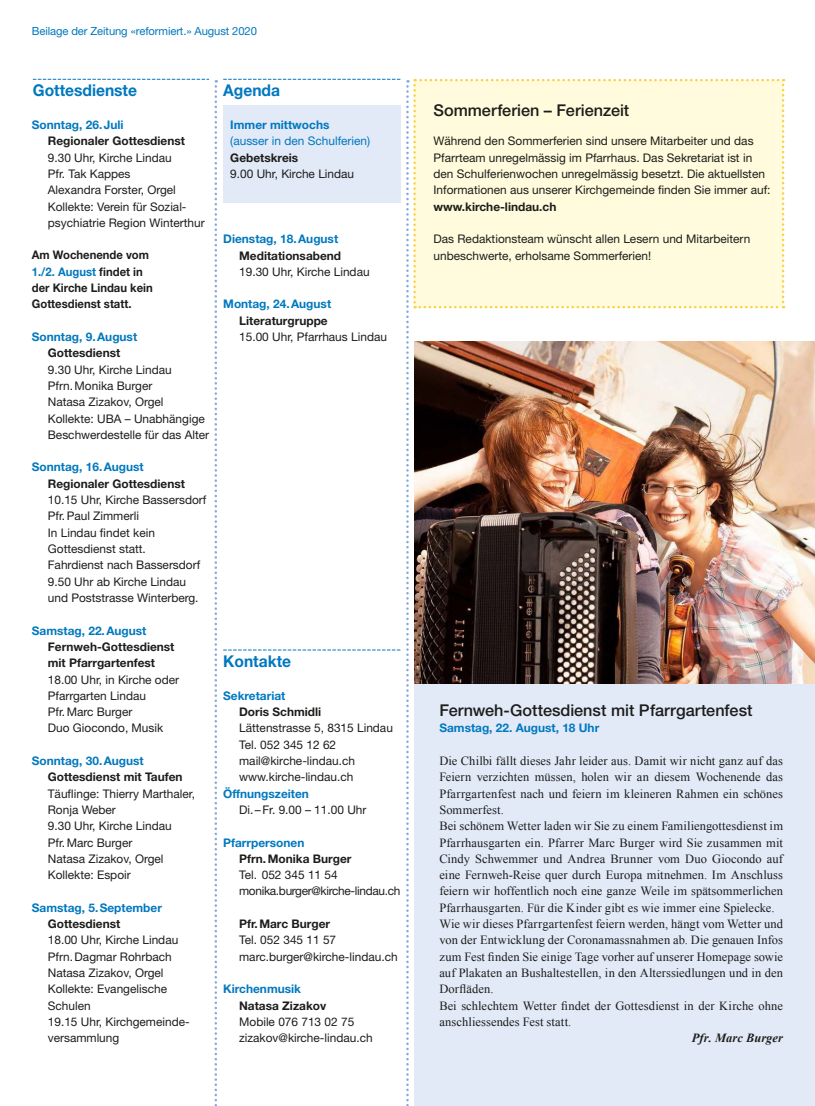
<style>
.page{position:relative;width:815px;height:1106px;background:#fff}
.page>*{position:absolute;margin:0;border:0;box-sizing:border-box;transform-origin:0 0}
.t1{font:500 16.25px "Helvetica Neue LT Pro";color:#1d1d1b}
.t2{font:700 16.25px "Helvetica Neue LT Pro";color:#0078bf;scale:.96 1}
.t3{font:12.5px/16.2px "Times New Roman";letter-spacing:.005em;color:#1d1d1b}
.t4{font:italic 700 12.5px "Times New Roman";letter-spacing:.005em;color:#1d1d1b}
.t5{font:11.88px/16.2px "Helvetica Neue LT Pro";color:#1d1d1b}
.t6{font:700 11.88px/16.2px "Helvetica Neue LT Pro";color:#1d1d1b}
.t7{font:700 11.88px "Helvetica Neue LT Pro";color:#0078bf}
.t8{font:700 11.88px/16.2px "Helvetica Neue LT Pro";color:#1d1d1b;scale:.95 1}
.t9{font:11.88px/16.2px "Helvetica Neue LT Pro";letter-spacing:-.025em;color:#1d1d1b}
.t10{font:11.88px "Helvetica Neue LT Pro";color:#0078bf}
.t11{font:11.25px "Helvetica Neue LT Pro";letter-spacing:-.01em;color:#0078bf}
.s1{color:#0078bf}
</style>
<div class="page">
<div style="left:415px;top:634px;width:400px;height:472px;background:#e2e9f7"></div>
<div style="left:223px;top:105px;width:177px;height:98px;background:#e2e9f7"></div>
<svg style="left:223px;top:79px;width:177px;height:1px"></svg>
<svg style="left:33px;top:79px;width:176px;height:1px"></svg>
<svg style="left:223px;top:649px;width:177px;height:1px"></svg>
<svg style="left:215px;top:80px;width:2px;height:1026px"></svg>
<img style="left:784px;top:341px;width:31px;height:342px">
<img style="left:406px;top:79px;width:378px;height:1027px">
<p class="t11" style="left:32px;top:24px;width:227px">Beilage der Zeitung «reformiert.» August 2020</p>
<h1 class="t2" style="left:33px;top:80px;width:110px">Gottesdienste</h1>
<h1 class="t2" style="left:223px;top:80px;width:61px">Agenda</h1>
<p class="t7" style="left:32px;top:117px;width:93px">Sonntag, 26.Juli</p>
<p class="t6" style="left:48px;top:133px;width:139px">Regionaler Gottesdienst</p>
<p class="t5" style="left:48px;top:149px;width:158px">9.30 Uhr, Kirche Lindau<br>Pfr. Tak Kappes<br>Alexandra Forster, Orgel<br>Kollekte: Verein für Sozial&shy;psychiatrie Region Winterthur</p>
<p class="t8" style="left:32px;top:247px;width:129px">Am Wochenende vom<br><span class="s1">1./2. August</span> findet in der Kirche Lindau kein<br>Gottesdienst statt.</p>
<p class="t7" style="left:32px;top:329px;width:107px">Sonntag, 9.August</p>
<p class="t6" style="left:48px;top:344px;width:74px">Gottesdienst</p>
<p class="t5" style="left:48px;top:361px;width:163px">9.30 Uhr, Kirche Lindau<br>Pfrn.Monika Burger<br>Natasa Zizakov, Orgel<br>Kollekte: UBA – Unabhängige<br>Beschwerdestelle für das Alter</p>
<p class="t7" style="left:32px;top:460px;width:113px">Sonntag, 16.August</p>
<p class="t6" style="left:48px;top:475px;width:139px">Regionaler Gottesdienst</p>
<p class="t5" style="left:48px;top:491px;width:160px">10.15 Uhr, Kirche Bassersdorf<br>Pfr.Paul Zimmerli<br>In Lindau findet kein<br>Gottesdienst statt.<br>Fahrdienst nach Bassersdorf<br>9.50 Uhr ab Kirche Lindau und Poststrasse Winterberg.</p>
<p class="t7" style="left:32px;top:623px;width:116px">Samstag, 22.August</p>
<p class="t6" style="left:48px;top:638px;width:128px">Fernweh-Gottesdienst mit Pfarrgartenfest</p>
<p class="t5" style="left:48px;top:671px;width:133px">18.00 Uhr, in Kirche oder<br>Pfarrgarten Lindau<br>Pfr.Marc Burger<br>Duo Giocondo, Musik</p>
<p class="t7" style="left:32px;top:753px;width:113px">Sonntag, 30.August</p>
<p class="t6" style="left:48px;top:768px;width:136px">Gottesdienst mit Taufen</p>
<p class="t5" style="left:48px;top:785px;width:149px">Täuflinge: Thierry Marthaler,<br>Ronja Weber<br>9.30 Uhr, Kirche Lindau<br>Pfr.Marc Burger<br>Natasa Zizakov, Orgel<br>Kollekte: Espoir</p>
<p class="t7" style="left:32px;top:900px;width:132px">Samstag, 5.September</p>
<p class="t6" style="left:48px;top:915px;width:74px">Gottesdienst</p>
<p class="t5" style="left:48px;top:931px;width:143px">18.00 Uhr, Kirche Lindau<br>Pfrn.Dagmar Rohrbach<br>Natasa Zizakov, Orgel<br>Kollekte: Evangelische<br>Schulen<br>19.15 Uhr, Kirchgemeinde&shy;versammlung</p>
<p class="t7" style="left:230px;top:117px;width:101px">Immer mittwochs</p>
<p class="t10" style="left:230px;top:134px;width:141px">(ausser in den Schulferien)</p>
<p class="t6" style="left:230px;top:149px;width:69px">Gebetskreis</p>
<p class="t5" style="left:230px;top:165px;width:125px">9.00 Uhr, Kirche Lindau</p>
<p class="t7" style="left:223px;top:231px;width:116px">Dienstag, 18.August</p>
<p class="t6" style="left:239px;top:247px;width:104px">Meditationsabend</p>
<p class="t5" style="left:239px;top:263px;width:132px">19.30 Uhr, Kirche Lindau</p>
<p class="t7" style="left:223px;top:297px;width:109px">Montag, 24.August</p>
<p class="t6" style="left:239px;top:312px;width:90px">Literaturgruppe</p>
<p class="t5" style="left:239px;top:328px;width:149px">15.00 Uhr, Pfarrhaus Lindau</p>
<h1 class="t2" style="left:223px;top:651px;width:72px">Kontakte</h1>
<p class="t7" style="left:223px;top:688px;width:64px">Sekretariat</p>
<p class="t6" style="left:239px;top:703px;width:84px">Doris Schmidli</p>
<p class="t5" style="left:239px;top:719px;width:155px">Lättenstrasse 5, 8315 Lindau<br>Tel. 052 345 12 62 mail@kirche-lindau.ch www.kirche-lindau.ch</p>
<p class="t7" style="left:223px;top:786px;width:87px">Öffnungszeiten</p>
<p class="t5" style="left:239px;top:801px;width:129px">Di. –Fr. 9.00 – 11.00 Uhr</p>
<p class="t7" style="left:223px;top:834px;width:83px">Pfarrpersonen</p>
<p class="t6" style="left:239px;top:850px;width:114px">Pfrn.Monika Burger</p>
<p class="t9" style="left:239px;top:866px;width:163px">Tel. 052 345 11 54 monika.burger@kirche-lindau.ch</p>
<p class="t6" style="left:239px;top:915px;width:93px">Pfr.Marc Burger</p>
<p class="t5" style="left:239px;top:931px;width:160px">Tel. 052 345 11 57 marc.burger@kirche-lindau.ch</p>
<p class="t7" style="left:223px;top:981px;width:79px">Kirchenmusik</p>
<p class="t6" style="left:239px;top:996px;width:89px">Natasa Zizakov</p>
<p class="t5" style="left:239px;top:1013px;width:135px">Mobile 076 713 02 75 zizakov@kirche-lindau.ch</p>
<h1 class="t1" style="left:434px;top:101px;width:197px">Sommerferien – Ferienzeit</h1>
<p class="t5" style="left:434px;top:133px;width:339px">Während den Sommerferien sind unsere Mitarbeiter und das Pfarrteam unregelmässig im Pfarrhaus. Das Sekretariat ist in den Schulferienwochen unregelmässig besetzt. Die aktuellsten Informationen aus unserer Kirchgemeinde finden Sie immer auf:</p>
<p class="t6" style="left:434px;top:198px;width:124px">www.kirche-lindau.ch</p>
<p class="t5" style="left:434px;top:230px;width:318px">Das Redaktionsteam wünscht allen Lesern und Mitarbeitern unbeschwerte, erholsame Sommerferien!</p>
<h1 class="t1" style="left:439px;top:700px;width:315px">Fernweh-Gottesdienst mit Pfarrgartenfest</h1>
<p class="t7" style="left:439px;top:720px;width:161px">Samstag, 22. August, 18 Uhr</p>
<p class="t3" style="left:439px;top:752px;width:345px">Die Chilbi fällt dieses Jahr leider aus. Damit wir nicht ganz auf das Feiern verzichten müssen, holen wir an diesem Wochenende das Pfarrgartenfest nach und feiern im kleineren Rahmen ein schönes Sommerfest.<br>Bei schönem Wetter laden wir Sie zu einem Familiengottesdienst im Pfarrhausgarten ein. Pfarrer Marc Burger wird Sie zusammen mit Cindy Schwemmer und Andrea Brunner vom Duo Giocondo auf eine Fernweh-Reise quer durch Europa mitnehmen. Im Anschluss feiern wir hoffentlich noch eine ganze Weile im spätsommerlichen Pfarrhausgarten. Für die Kinder gibt es wie immer eine Spielecke.<br>Wie wir dieses Pfarrgartenfest feiern werden, hängt vom Wetter und von der Entwicklung der Coronamassnahmen ab. Die genauen Infos zum Fest finden Sie einige Tage vorher auf unserer Homepage sowie auf Plakaten an Bushaltestellen, in den Alterssiedlungen und in den Dorfläden.<br>Bei schlechtem Wetter findet der Gottesdienst in der Kirche ohne anschliessendes Fest statt.</p>
<p class="t4" style="left:692px;top:1031px;width:93px">Pfr. Marc Burger</p>
</div>
